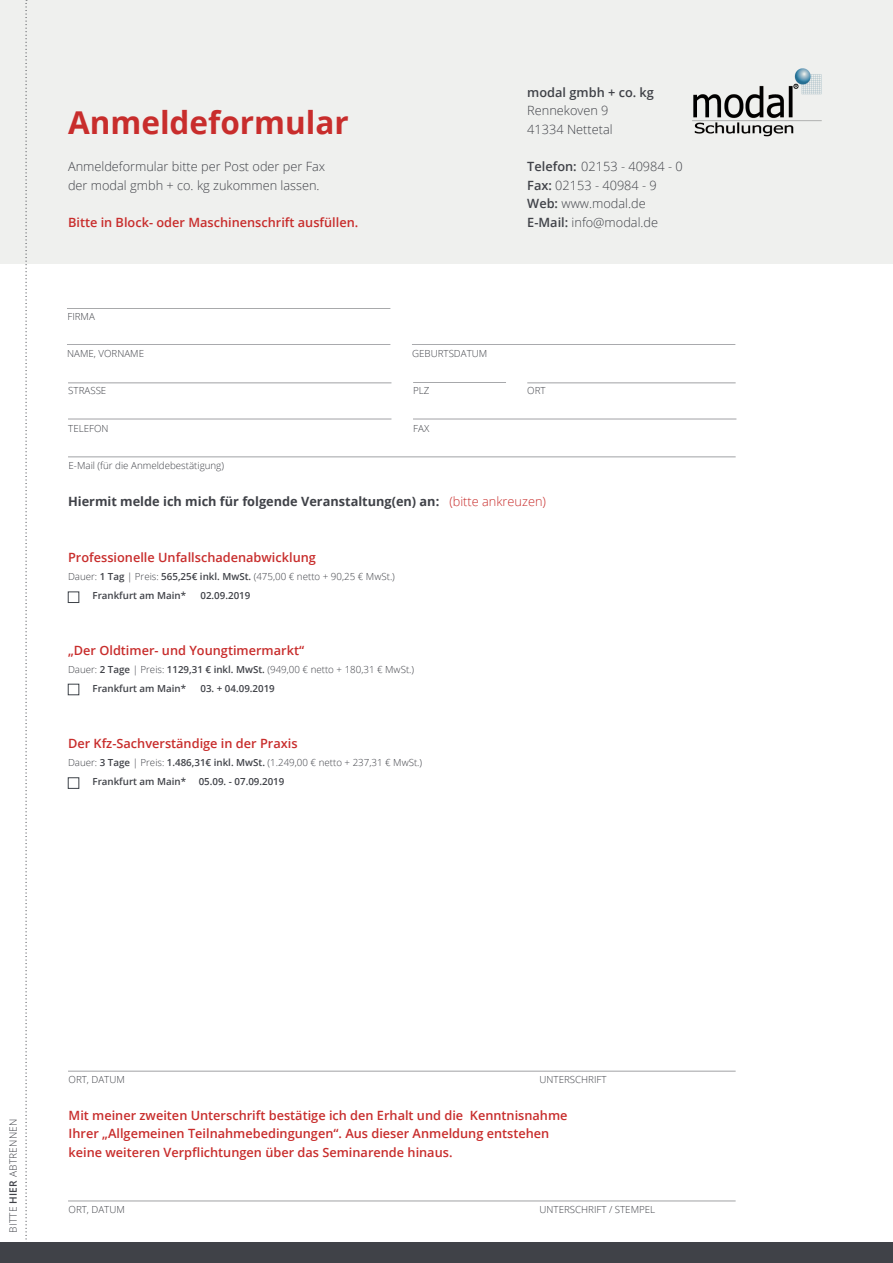
<style>
.page{position:relative;width:893px;height:1263px;background:#fff}
.page>*{position:absolute;margin:0;border:0;box-sizing:border-box;transform-origin:0 0}
.t1{font:700 31.5px "Open Sans";color:#c82d2c}
.t2{font:600 12.75px/18.6px "Open Sans";color:#c82d2c}
.t3{font:300 12.75px/18.6px "Open Sans";color:#404248}
.t4{font:700 12.75px "Open Sans";color:#404248}
.t5{font:600 12.75px "Open Sans";color:#404248}
.t6{font:300 10.2px "Open Sans";letter-spacing:.02em;color:#404248}
.t7{font:300 9.75px "Open Sans";color:#404248}
.t8{font:600 9.75px "Open Sans";color:#404248}
.s1{font-weight:600}
.s2{font-weight:300;color:#c82d2c}
</style>
<div class="page">
<div style="left:0;top:0;width:893px;height:264px;background:#eff0ee"></div>
<img style="left:692px;top:69px;width:130px;height:67px">
<hr style="left:67px;top:308px;width:323px;height:1px;background:#404248">
<hr style="left:68px;top:1071px;width:668px;height:1px;background:#404248">
<hr style="left:68px;top:1201px;width:668px;height:1px;background:#404248">
<hr style="left:68px;top:457px;width:668px;height:1px;background:#404248">
<hr style="left:67px;top:344px;width:323px;height:1px;background:#404248">
<hr style="left:68px;top:419px;width:323px;height:1px;background:#404248">
<hr style="left:412px;top:344px;width:323px;height:1px;background:#404248">
<hr style="left:413px;top:419px;width:323px;height:1px;background:#404248">
<div style="left:68px;top:684px;width:11px;height:11px;background:#fff;border:1px solid #3d4248"></div>
<div style="left:68px;top:777px;width:11px;height:11px;background:#fff;border:1px solid #3d4248"></div>
<div style="left:68px;top:592px;width:11px;height:11px;background:#fff;border:1px solid #3d4248"></div>
<div style="left:0;top:1242px;width:893px;height:21px;background:#404248"></div>
<svg style="left:26px;top:0;width:1px;height:1240px"></svg>
<hr style="left:68px;top:383px;width:323px;height:1px;background:#404248">
<hr style="left:527px;top:383px;width:209px;height:1px;background:#404248">
<hr style="left:413px;top:382px;width:93px;height:1px;background:#404248">
<h1 class="t1" style="left:68px;top:100px;width:282px">Anmeldeformular</h1>
<p class="t3" style="left:68px;top:157px;width:259px">Anmeldeformular bitte per Post oder per Fax der modal gmbh + co. kg zukommen lassen.</p>
<p class="t2" style="left:68px;top:213px;width:292px">Bitte in Block- oder Maschinenschrift ausfüllen.</p>
<p class="t7" style="left:68px;top:310px;width:29px">FIRMA</p>
<p class="t7" style="left:67px;top:347px;width:78px">NAME, VORNAME</p>
<p class="t5" style="left:527px;top:83px;width:128px">modal gmbh + co. kg</p>
<p class="t3" style="left:527px;top:101px;width:83px">Rennekoven 9</p>
<p class="t3" style="left:527px;top:120px;width:87px">41334 Nettetal</p>
<p class="t3" style="left:527px;top:157px;width:157px"><span class="s1">Telefon:</span> 02153 - 40984 - 0<br><span class="s1">Fax:</span> 02153 - 40984 - 9<br><span class="s1">Web:</span> www.modal.de<br><span class="s1">E-Mail:</span> info@modal.de</p>
<p class="t7" style="left:412px;top:347px;width:77px">GEBURTSDATUM</p>
<p class="t7" style="left:68px;top:384px;width:40px">STRASSE</p>
<p class="t7" style="left:413px;top:384px;width:18px">PLZ</p>
<p class="t7" style="left:527px;top:384px;width:20px">ORT</p>
<p class="t7" style="left:68px;top:421px;width:42px">TELEFON</p>
<p class="t7" style="left:69px;top:459px;width:157px">E-Mail (für die Anmeldebestätigung)</p>
<p class="t7" style="left:413px;top:421px;width:17px">FAX</p>
<p class="t4" style="left:68px;top:492px;width:479px">Hiermit melde ich mich für folgende Veranstaltung(en) an: <span class="s2">(bitte ankreuzen)</span></p>
<p class="t2" style="left:68px;top:548px;width:249px">Professionelle Unfallschadenabwicklung</p>
<p class="t7" style="left:68px;top:570px;width:328px">Dauer: <span class="s1">1 Tag</span> | Preis: <span class="s1">565,25€ inkl. MwSt.</span> (475,00 € netto + 90,25 € MwSt.)</p>
<p class="t8" style="left:92px;top:589px;width:95px">Frankfurt am Main*</p>
<p class="t8" style="left:200px;top:589px;width:51px">02.09.2019</p>
<p class="t2" style="left:68px;top:641px;width:238px">„Der Oldtimer- und Youngtimermarkt“</p>
<p class="t7" style="left:68px;top:663px;width:348px">Dauer: <span class="s1">2 Tage</span> | Preis: <span class="s1">1129,31 € inkl. MwSt.</span> (949,00 € netto + 180,31 € MwSt.)</p>
<p class="t8" style="left:92px;top:682px;width:95px">Frankfurt am Main*</p>
<p class="t8" style="left:200px;top:682px;width:76px">03. + 04.09.2019</p>
<p class="t2" style="left:68px;top:734px;width:231px">Der Kfz-Sachverständige in der Praxis</p>
<p class="t7" style="left:68px;top:756px;width:356px">Dauer: <span class="s1">3 Tage</span> | Preis: <span class="s1">1.486,31€ inkl. MwSt.</span> (1.249,00 € netto + 237,31 € MwSt.)</p>
<p class="t8" style="left:92px;top:775px;width:95px">Frankfurt am Main*</p>
<p class="t8" style="left:199px;top:775px;width:87px">05.09. - 07.09.2019</p>
<p class="t6" style="left:6px;top:1232px;width:115px;rotate:-90deg">BITTE <span class="s1">HIER</span> ABTRENNEN</p>
<p class="t7" style="left:69px;top:1072px;width:58px">ORT, DATUM</p>
<p class="t7" style="left:539px;top:1072px;width:68px">UNTERSCHRIFT</p>
<p class="t2" style="left:69px;top:1106px;width:500px">Mit meiner zweiten Unterschrift bestätige ich den Erhalt und die Kenntnisnahme<br>Ihrer „Allgemeinen Teilnahmebedingungen“. Aus dieser Anmeldung entstehen keine weiteren Verpflichtungen über das Seminarende hinaus.</p>
<p class="t7" style="left:69px;top:1203px;width:58px">ORT, DATUM</p>
<p class="t7" style="left:539px;top:1203px;width:117px">UNTERSCHRIFT / STEMPEL</p>
</div>
